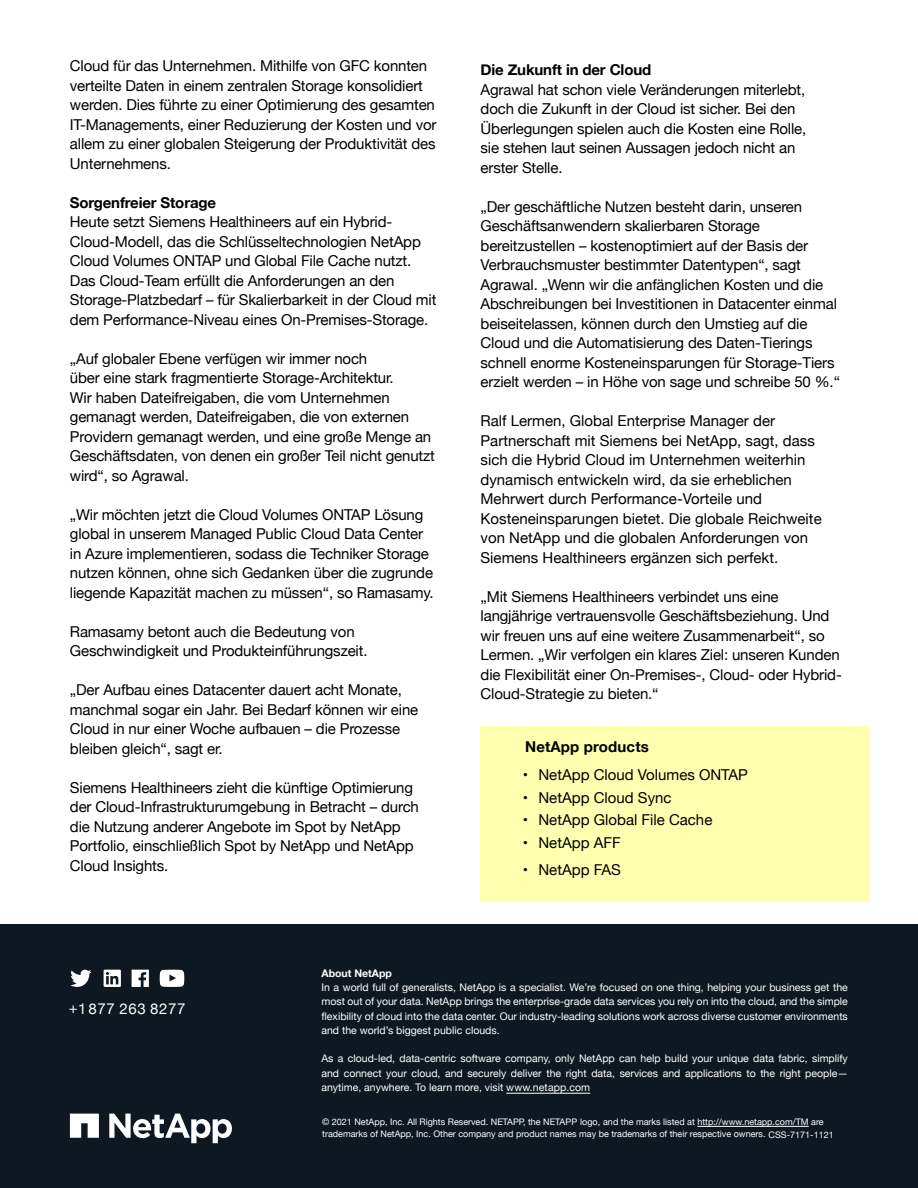
<style>
.page{position:relative;width:918px;height:1188px;background:#fff}
.page>*{position:absolute;margin:0;border:0;box-sizing:border-box;transform-origin:0 0}
.t1{font:15px/19.5px "Helvetica Neue";letter-spacing:-.01em;color:#000}
.t2{font:700 15px "Helvetica Neue";letter-spacing:-.01em;color:#000}
.t3{font:700 15px "Helvetica Neue";letter-spacing:.01em;color:#000}
.t4{font:15px "Helvetica Neue";letter-spacing:.04em;color:#fff}
.t5{font:10.5px/14.2px "Helvetica Neue";color:#fff;text-align:justify}
.t6{font:700 10.5px "Helvetica Neue";color:#fff}
.t7{font:9px/12px "Helvetica Neue";color:#fff}
</style>
<div class="page">
<div style="left:481px;top:726px;width:388px;height:174px;background:#ffffb0"></div>
<div style="left:0;top:924px;width:918px;height:264px;background:#0f1820"></div>
<hr style="left:697px;top:1126px;width:112px;height:1px;background:#fff">
<hr style="left:506px;top:1093px;width:84px;height:1px;background:#fff">
<svg style="left:70px;top:969px;width:21px;height:18px"></svg>
<svg style="left:104px;top:970px;width:17px;height:17px"></svg>
<svg style="left:132px;top:970px;width:17px;height:17px"></svg>
<svg style="left:160px;top:970px;width:24px;height:17px"></svg>
<svg style="left:109px;top:1114px;width:123px;height:29px"></svg>
<svg style="left:70px;top:1114px;width:29px;height:24px"></svg>
<p class="t1" style="left:70px;top:57px;width:368px">Cloud für das Unternehmen. Mithilfe von GFC konnten verteilte Daten in einem zentralen Storage konsolidiert werden. Dies führte zu einer Optimierung des gesamten IT-Managements, einer Reduzierung der Kosten und vor allem zu einer globalen Steigerung der Produktivität des Unternehmens.</p>
<p class="t2" style="left:70px;top:191px;width:148px">Sorgenfreier Storage</p>
<p class="t1" style="left:70px;top:213px;width:368px">Heute setzt Siemens Healthineers auf ein Hybrid-Cloud-Modell, das die Schlüsseltechnologien NetApp Cloud Volumes ONTAP und Global File Cache nutzt.<br>Das Cloud-Team erfüllt die Anforderungen an den Storage-Platzbedarf – für Skalierbarkeit in der Cloud mit dem Performance-Niveau eines On-Premises-Storage.</p>
<p class="t1" style="left:70px;top:349px;width:367px">„Auf globaler Ebene verfügen wir immer noch<br>über eine stark fragmentierte Storage-Architektur.<br>Wir haben Dateifreigaben, die vom Unternehmen gemanagt werden, Dateifreigaben, die von externen Providern gemanagt werden, und eine große Menge an Geschäftsdaten, von denen ein großer Teil nicht genutzt wird“, so Agrawal.</p>
<p class="t1" style="left:70px;top:505px;width:365px">„Wir möchten jetzt die Cloud Volumes ONTAP Lösung global in unserem Managed Public Cloud Data Center in Azure implementieren, sodass die Techniker Storage nutzen können, ohne sich Gedanken über die zugrunde liegende Kapazität machen zu müssen“, so Ramasamy.</p>
<p class="t1" style="left:70px;top:622px;width:299px">Ramasamy betont auch die Bedeutung von<br>Geschwindigkeit und Produkteinführungszeit.</p>
<p class="t1" style="left:70px;top:681px;width:350px">„Der Aufbau eines Datacenter dauert acht Monate, manchmal sogar ein Jahr. Bei Bedarf können wir eine Cloud in nur einer Woche aufbauen – die Prozesse bleiben gleich“, sagt er.</p>
<p class="t1" style="left:70px;top:778px;width:350px">Siemens Healthineers zieht die künftige Optimierung der Cloud-Infrastrukturumgebung in Betracht – durch die Nutzung anderer Angebote im Spot by NetApp Portfolio, einschließlich Spot by NetApp und NetApp Cloud Insights.</p>
<p class="t2" style="left:481px;top:58px;width:172px">Die Zukunft in der Cloud</p>
<p class="t1" style="left:481px;top:80px;width:327px">Agrawal hat schon viele Veränderungen miterlebt, doch die Zukunft in der Cloud ist sicher. Bei den Überlegungen spielen auch die Kosten eine Rolle, sie stehen laut seinen Aussagen jedoch nicht an erster Stelle.</p>
<p class="t1" style="left:481px;top:197px;width:361px">„Der geschäftliche Nutzen besteht darin, unseren Geschäftsanwendern skalierbaren Storage bereitzustellen – kostenoptimiert auf der Basis der Verbrauchsmuster bestimmter Datentypen“, sagt Agrawal. „Wenn wir die anfänglichen Kosten und die Abschreibungen bei Investitionen in Datacenter einmal beiseitelassen, können durch den Umstieg auf die Cloud und die Automatisierung des Daten-Tierings schnell enorme Kosteneinsparungen für Storage-Tiers erzielt werden – in Höhe von sage und schreibe 50 %.“</p>
<p class="t1" style="left:481px;top:412px;width:343px">Ralf Lermen, Global Enterprise Manager der Partnerschaft mit Siemens bei NetApp, sagt, dass sich die Hybrid Cloud im Unternehmen weiterhin dynamisch entwickeln wird, da sie erheblichen Mehrwert durch Performance-Vorteile und Kosteneinsparungen bietet. Die globale Reichweite von NetApp und die globalen Anforderungen von Siemens Healthineers ergänzen sich perfekt.</p>
<p class="t1" style="left:481px;top:587px;width:363px">„Mit Siemens Healthineers verbindet uns eine langjährige vertrauensvolle Geschäftsbeziehung. Und wir freuen uns auf eine weitere Zusammenarbeit“, so Lermen. „Wir verfolgen ein klares Ziel: unseren Kunden die Flexibilität einer On-Premises-, Cloud- oder Hybrid-Cloud-Strategie zu bieten.“</p>
<p class="t3" style="left:525px;top:735px;width:125px">NetApp products</p>
<p class="t1" style="left:523px;top:766px;width:227px">• NetApp Cloud Volumes ONTAP</p>
<p class="t1" style="left:523px;top:788px;width:150px">• NetApp Cloud Sync</p>
<p class="t1" style="left:523px;top:811px;width:191px">• NetApp Global File Cache</p>
<p class="t1" style="left:523px;top:834px;width:99px">• NetApp AFF</p>
<p class="t1" style="left:523px;top:861px;width:100px">• NetApp FAS</p>
<p class="t4" style="left:69px;top:998px;width:118px">+1 877 263 8277</p>
<p class="t6" style="left:322px;top:962px;width:72px">About NetApp</p>
<p class="t5" style="left:322px;top:978px;width:528px">In a world full of generalists, NetApp is a specialist. We’re focused on one thing, helping your business get the most out of your data. NetApp brings the enterprise-grade data services you rely on into the cloud, and the simple flexibility of cloud into the data center. Our industry-leading solutions work across diverse customer environments and the world’s biggest public clouds.</p>
<p class="t5" style="left:322px;top:1049px;width:528px">As a cloud-led, data-centric software company, only NetApp can help build your unique data fabric, simplify and connect your cloud, and securely deliver the right data, services and applications to the right people— anytime, anywhere. To learn more, visit www.netapp.com</p>
<p class="t6" style="left:322px;top:965px;width:72px">About NetApp</p>
<p class="t5" style="left:322px;top:981px;width:528px">In a world full of generalists, NetApp is a specialist. We’re focused on one thing, helping your business get the most out of your data. NetApp brings the enterprise-grade data services you rely on into the cloud, and the simple flexibility of cloud into the data center. Our industry-leading solutions work across diverse customer environments and the world’s biggest public clouds.</p>
<p class="t5" style="left:322px;top:1052px;width:528px">As a cloud-led, data-centric software company, only NetApp can help build your unique data fabric, simplify and connect your cloud, and securely deliver the right data, services and applications to the right people— anytime, anywhere. To learn more, visit www.netapp.com</p>
<p class="t7" style="left:322px;top:1114px;width:513px">© 2021 NetApp, Inc. All Rights Reserved. NETAPP, the NETAPP logo, and the marks listed at http://www.netapp.com/TM are trademarks of NetApp, Inc. Other company and product names may be trademarks of their respective owners. CSS-7171-0321</p>
<p class="t7" style="left:322px;top:1117px;width:513px">© 2021 NetApp, Inc. All Rights Reserved. NETAPP, the NETAPP logo, and the marks listed at http://www.netapp.com/TM are trademarks of NetApp, Inc. Other company and product names may be trademarks of their respective owners. CSS-7171-1121</p>
</div>
